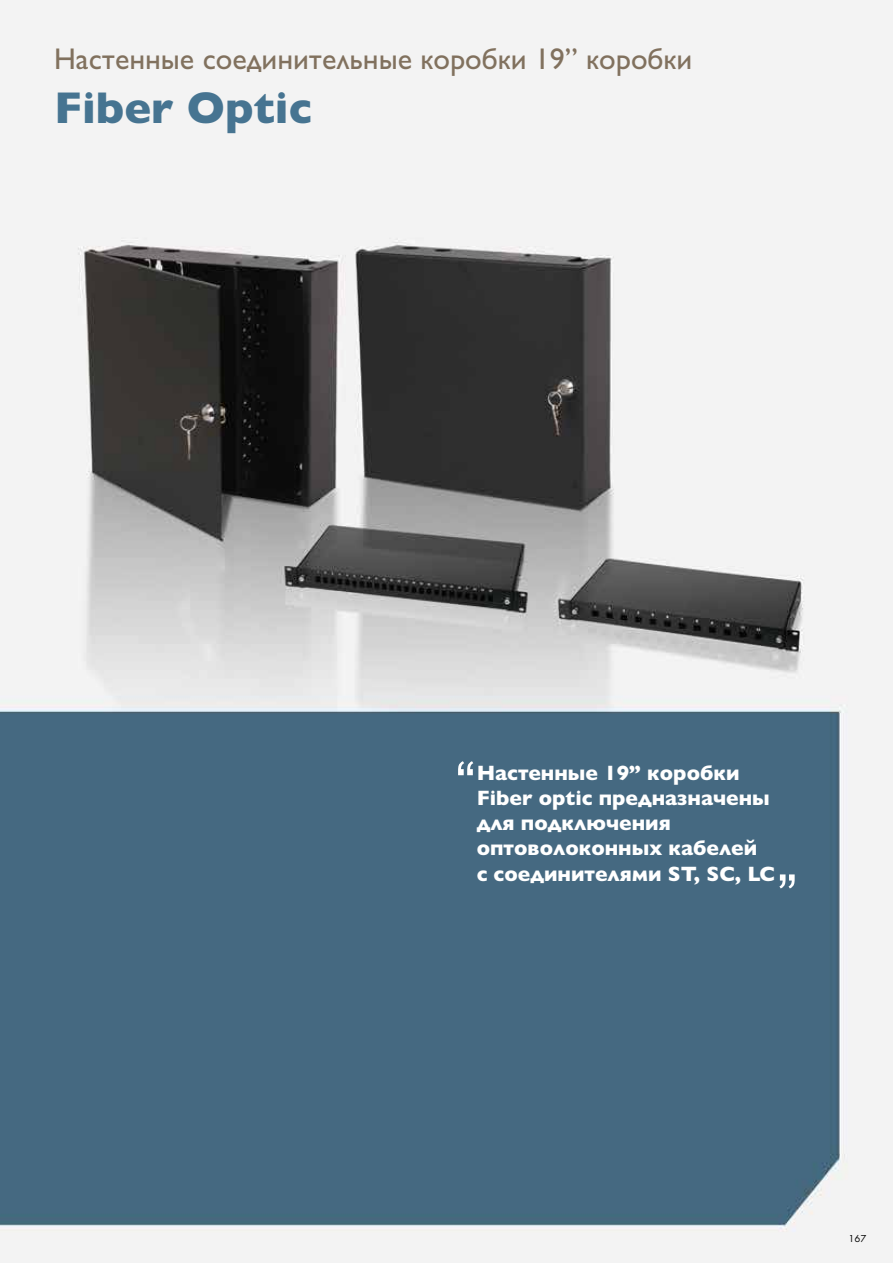
<style>
.page{position:relative;width:893px;height:1263px;background:#fff}
.page>*{position:absolute;margin:0;border:0;box-sizing:border-box;transform-origin:0 0}
.t1{font:700 45px "Gill Sans";color:#467491}
.t2{font:30px "Gill Sans";color:#81715e}
.t3{font:700 21px/25.2px "Gill Sans";color:#fff}
.t4{font:10.5px "Futura Book C";color:#000}
</style>
<div class="page">
<img style="left:1px;top:0;width:892px;height:1263px">
<svg style="left:458px;top:761px;width:15px;height:14px"></svg>
<svg style="left:779px;top:874px;width:16px;height:14px"></svg>
<h2 class="t2" style="left:54px;top:41px;width:640px">Настенные соединительные коробки 19” коробки</h2>
<h1 class="t1" style="left:54px;top:82px;width:259px">Fiber Optic</h1>
<p class="t3" style="left:477px;top:760px;width:300px">Настенные 19” коробки<br>Fiber optic предназначены для подключения оптоволоконных кабелей<br>с соединителями ST, SC, LC</p>
<p class="t4" style="left:848px;top:1232px;width:19px">167</p>
</div>
